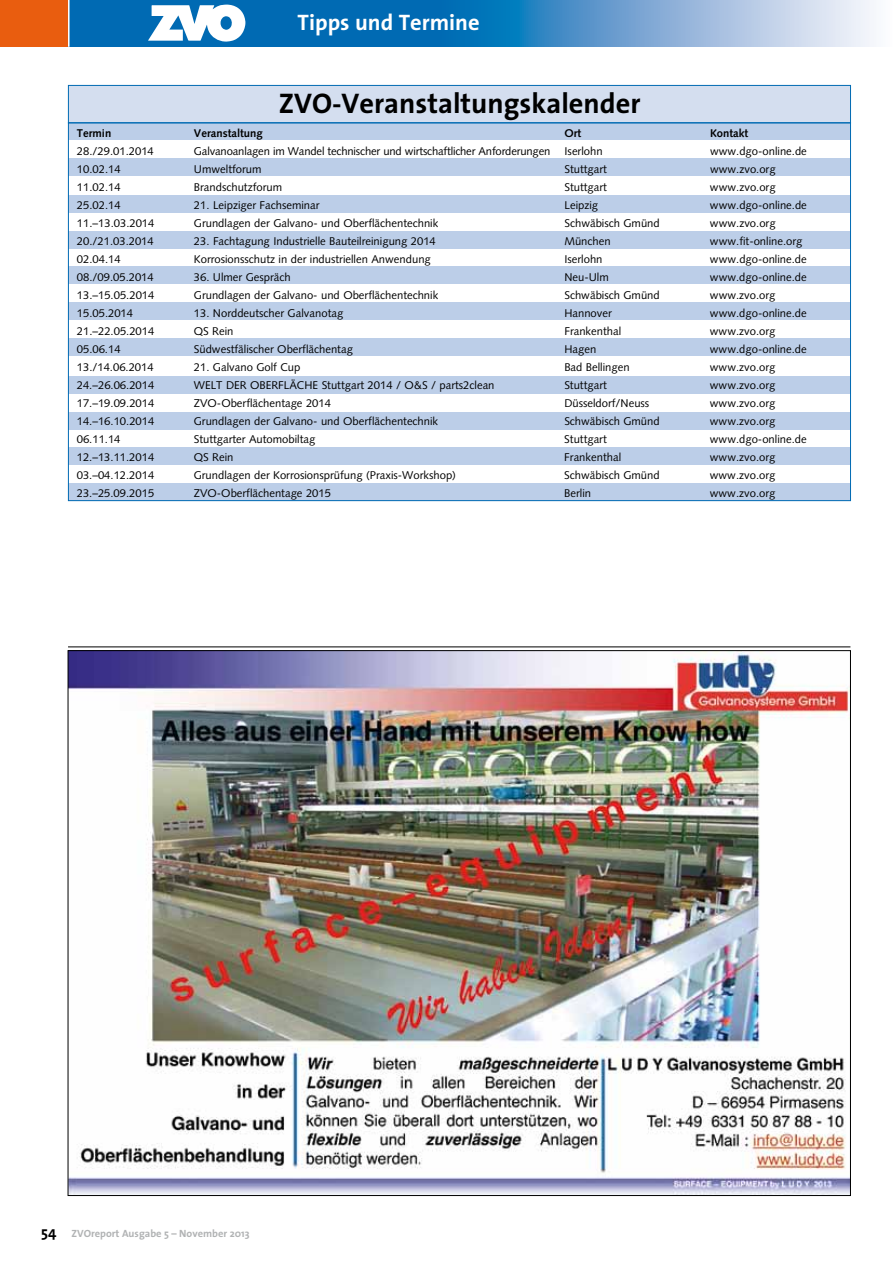
<style>
.page{position:relative;width:893px;height:1263px;background:#fff}
.page>*{position:absolute;margin:0;border:0;box-sizing:border-box;transform-origin:0 0}
.t1{font:700 28.5px "The Sans";color:#000}
.t2{font:700 22.5px "The Sans";color:#fff}
.t3{font:700 15px "The Sans";color:#000}
.t4{font:11.25px "Syntax";color:#000}
.t5{font:700 11.25px "Syntax";color:#000}
.t6{font:700 10.5px "The Sans";color:#b1b3b4}
</style>
<div class="page">
<div style="left:68px;top:0;width:570px;height:47px;background:#006ab3"></div>
<svg style="left:481px;top:0;width:393px;height:47px;background:#86b2d9"></svg>
<img style="left:148px;top:5px;width:97px;height:37px">
<hr style="left:67px;top:0;width:3px;height:47px;background:#fff">
<div style="left:0;top:0;width:68px;height:47px;background:#e95d0f"></div>
<div style="left:68px;top:447px;width:783px;height:18px;background:#bccee8"></div>
<div style="left:68px;top:483px;width:783px;height:18px;background:#bccee8"></div>
<div style="left:68px;top:122px;width:783px;height:18px;background:#bccee8"></div>
<div style="left:68px;top:158px;width:783px;height:18px;background:#bccee8"></div>
<div style="left:68px;top:195px;width:783px;height:18px;background:#bccee8"></div>
<div style="left:68px;top:231px;width:783px;height:18px;background:#bccee8"></div>
<div style="left:68px;top:266px;width:783px;height:18px;background:#bccee8"></div>
<div style="left:68px;top:302px;width:783px;height:18px;background:#bccee8"></div>
<div style="left:68px;top:338px;width:783px;height:18px;background:#bccee8"></div>
<div style="left:68px;top:376px;width:783px;height:18px;background:#bccee8"></div>
<div style="left:68px;top:412px;width:783px;height:17px;background:#bccee8"></div>
<div style="left:68px;top:85px;width:783px;height:38px;background:#d4deef;border:1px solid #006ab3"></div>
<hr style="left:68px;top:646px;width:782px;height:1px;background:#000">
<img style="left:70px;top:652px;width:779px;height:542px">
<h2 class="t2" style="left:298px;top:4px;width:183px">Tipps und Termine</h2>
<h1 class="t1" style="left:279px;top:80px;width:363px">ZVO-Veranstaltungskalender</h1>
<p class="t5" style="left:77px;top:127px;width:36px">Termin</p>
<p class="t5" style="left:194px;top:127px;width:70px">Veranstaltung</p>
<p class="t5" style="left:564px;top:127px;width:18px">Ort</p>
<p class="t5" style="left:710px;top:127px;width:40px">Kontakt</p>
<p class="t4" style="left:77px;top:144px;width:78px">28./29.01.2014</p>
<p class="t4" style="left:194px;top:144px;width:358px">Galvanoanlagen im Wandel technischer und wirtschaftlicher Anforderungen</p>
<p class="t4" style="left:564px;top:144px;width:40px">Iserlohn</p>
<p class="t4" style="left:710px;top:144px;width:98px">www.dgo-online.de</p>
<p class="t4" style="left:77px;top:162px;width:45px">10.02.14</p>
<p class="t4" style="left:194px;top:162px;width:69px">Umweltforum</p>
<p class="t4" style="left:564px;top:162px;width:44px">Stuttgart</p>
<p class="t4" style="left:710px;top:162px;width:67px">www.zvo.org</p>
<p class="t4" style="left:77px;top:180px;width:45px">11.02.14</p>
<p class="t4" style="left:194px;top:180px;width:90px">Brandschutzforum</p>
<p class="t4" style="left:564px;top:180px;width:44px">Stuttgart</p>
<p class="t4" style="left:710px;top:180px;width:67px">www.zvo.org</p>
<p class="t4" style="left:77px;top:198px;width:45px">25.02.14</p>
<p class="t4" style="left:194px;top:198px;width:127px">21. Leipziger Fachseminar</p>
<p class="t4" style="left:564px;top:198px;width:35px">Leipzig</p>
<p class="t4" style="left:710px;top:198px;width:98px">www.dgo-online.de</p>
<p class="t4" style="left:77px;top:216px;width:79px">11.–13.03.2014</p>
<p class="t4" style="left:194px;top:216px;width:246px">Grundlagen der Galvano- und Oberflächentechnik</p>
<p class="t4" style="left:564px;top:216px;width:97px">Schwäbisch Gmünd</p>
<p class="t4" style="left:710px;top:216px;width:67px">www.zvo.org</p>
<p class="t4" style="left:77px;top:234px;width:78px">20./21.03.2014</p>
<p class="t4" style="left:194px;top:234px;width:243px">23. Fachtagung Industrielle Bauteilreinigung 2014</p>
<p class="t4" style="left:564px;top:234px;width:48px">München</p>
<p class="t4" style="left:710px;top:234px;width:94px">www.fit-online.org</p>
<p class="t4" style="left:77px;top:252px;width:45px">02.04.14</p>
<p class="t4" style="left:194px;top:252px;width:238px">Korrosionsschutz in der industriellen Anwendung</p>
<p class="t4" style="left:564px;top:252px;width:40px">Iserlohn</p>
<p class="t4" style="left:710px;top:252px;width:98px">www.dgo-online.de</p>
<p class="t4" style="left:77px;top:270px;width:78px">08./09.05.2014</p>
<p class="t4" style="left:194px;top:270px;width:98px">36. Ulmer Gespräch</p>
<p class="t4" style="left:564px;top:270px;width:46px">Neu-Ulm</p>
<p class="t4" style="left:710px;top:270px;width:98px">www.dgo-online.de</p>
<p class="t4" style="left:77px;top:288px;width:79px">13.–15.05.2014</p>
<p class="t4" style="left:194px;top:288px;width:246px">Grundlagen der Galvano- und Oberflächentechnik</p>
<p class="t4" style="left:564px;top:288px;width:97px">Schwäbisch Gmünd</p>
<p class="t4" style="left:710px;top:288px;width:67px">www.zvo.org</p>
<p class="t4" style="left:77px;top:306px;width:58px">15.05.2014</p>
<p class="t4" style="left:194px;top:306px;width:151px">13. Norddeutscher Galvanotag</p>
<p class="t4" style="left:564px;top:306px;width:49px">Hannover</p>
<p class="t4" style="left:710px;top:306px;width:98px">www.dgo-online.de</p>
<p class="t4" style="left:77px;top:324px;width:79px">21.–22.05.2014</p>
<p class="t4" style="left:194px;top:324px;width:41px">QS Rein</p>
<p class="t4" style="left:564px;top:324px;width:58px">Frankenthal</p>
<p class="t4" style="left:710px;top:324px;width:67px">www.zvo.org</p>
<p class="t4" style="left:77px;top:342px;width:45px">05.06.14</p>
<p class="t4" style="left:194px;top:342px;width:161px">Südwestfälischer Oberflächentag</p>
<p class="t4" style="left:564px;top:342px;width:33px">Hagen</p>
<p class="t4" style="left:710px;top:342px;width:98px">www.dgo-online.de</p>
<p class="t4" style="left:77px;top:360px;width:78px">13./14.06.2014</p>
<p class="t4" style="left:194px;top:360px;width:108px">21. Galvano Golf Cup</p>
<p class="t4" style="left:564px;top:360px;width:67px">Bad Bellingen</p>
<p class="t4" style="left:710px;top:360px;width:67px">www.zvo.org</p>
<p class="t4" style="left:77px;top:378px;width:79px">24.–26.06.2014</p>
<p class="t4" style="left:194px;top:378px;width:302px">WELT DER OBERFLÄCHE Stuttgart 2014 / O&amp;S / parts2clean</p>
<p class="t4" style="left:564px;top:378px;width:44px">Stuttgart</p>
<p class="t4" style="left:710px;top:378px;width:67px">www.zvo.org</p>
<p class="t4" style="left:77px;top:396px;width:79px">17.–19.09.2014</p>
<p class="t4" style="left:194px;top:396px;width:139px">ZVO-Oberflächentage 2014</p>
<p class="t4" style="left:564px;top:396px;width:87px">Düsseldorf/Neuss</p>
<p class="t4" style="left:710px;top:396px;width:67px">www.zvo.org</p>
<p class="t4" style="left:77px;top:414px;width:79px">14.–16.10.2014</p>
<p class="t4" style="left:194px;top:414px;width:246px">Grundlagen der Galvano- und Oberflächentechnik</p>
<p class="t4" style="left:564px;top:414px;width:97px">Schwäbisch Gmünd</p>
<p class="t4" style="left:710px;top:414px;width:67px">www.zvo.org</p>
<p class="t4" style="left:77px;top:432px;width:45px">06.11.14</p>
<p class="t4" style="left:194px;top:432px;width:123px">Stuttgarter Automobiltag</p>
<p class="t4" style="left:564px;top:432px;width:44px">Stuttgart</p>
<p class="t4" style="left:710px;top:432px;width:98px">www.dgo-online.de</p>
<p class="t4" style="left:77px;top:450px;width:79px">12.–13.11.2014</p>
<p class="t4" style="left:194px;top:450px;width:41px">QS Rein</p>
<p class="t4" style="left:564px;top:450px;width:58px">Frankenthal</p>
<p class="t4" style="left:710px;top:450px;width:67px">www.zvo.org</p>
<p class="t4" style="left:77px;top:468px;width:79px">03.–04.12.2014</p>
<p class="t4" style="left:194px;top:468px;width:264px">Grundlagen der Korrosionsprüfung (Praxis-Workshop)</p>
<p class="t4" style="left:564px;top:468px;width:97px">Schwäbisch Gmünd</p>
<p class="t4" style="left:710px;top:468px;width:67px">www.zvo.org</p>
<p class="t4" style="left:77px;top:486px;width:79px">23.–25.09.2015</p>
<p class="t4" style="left:194px;top:486px;width:139px">ZVO-Oberflächentage 2015</p>
<p class="t4" style="left:564px;top:486px;width:28px">Berlin</p>
<p class="t4" style="left:710px;top:486px;width:67px">www.zvo.org</p>
<h3 class="t3" style="left:41px;top:1219px;width:17px">54</h3>
<p class="t6" style="left:71px;top:1225px;width:180px">ZVOreport Ausgabe 5 – November 2013</p>
</div>
